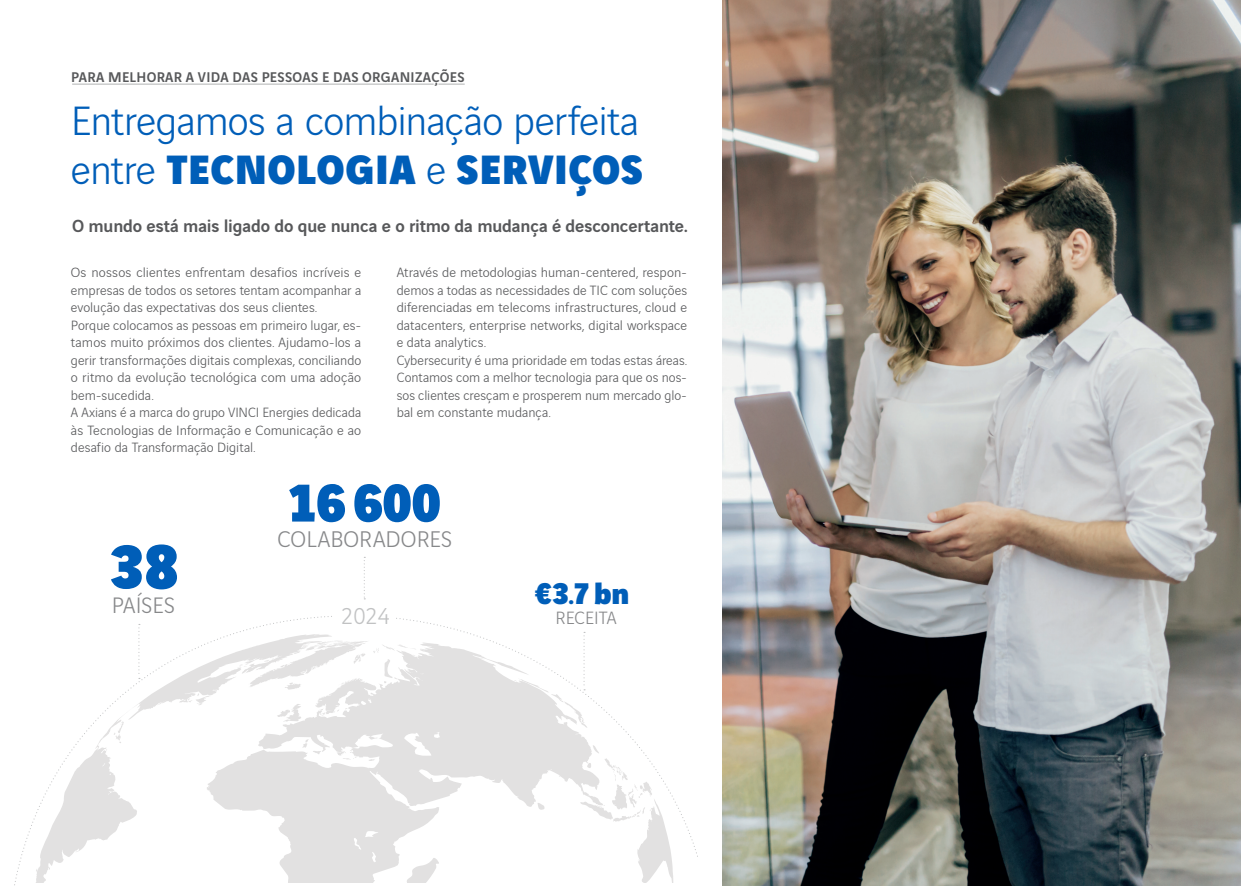
<style>
.page{position:relative;width:1241px;height:886px;background:#fff}
.page>*{position:absolute;margin:0;border:0;box-sizing:border-box;transform-origin:0 0}
.t1{font:900 65.5px "Vinci Sans";color:#005eb8}
.t2{font:900 56.88px "Vinci Sans";color:#005eb8}
.t3{font:300 43.75px/48.8px "Vinci Sans";letter-spacing:-.015em;color:#005eb8}
.t4{font:900 32px "Vinci Sans";color:#005eb8}
.t5{font:300 24.5px "Vinci Sans";color:#c1c2c3}
.t6{font:300 24.25px "Vinci Sans";letter-spacing:.005em;color:#87888a}
.t7{font:300 23.88px "Vinci Sans";letter-spacing:.005em;color:#87888a}
.t8{font:300 19px "Vinci Sans";letter-spacing:-.005em;color:#87888a}
.t9{font:500 18.75px "Vinci Sans";letter-spacing:-.01em;color:#57585a}
.t10{font:500 15px "Vinci Sans";letter-spacing:.02em;color:#57585a}
.t11{font:300 14.38px/17.5px "Vinci Sans";color:#57585a;text-align:justify}
.s1{font-weight:900}
.s2{font-size:19.5px}
</style>
<div class="page">
<svg style="left:352px;top:618px;width:345px;height:265px"></svg>
<svg style="left:14px;top:616px;width:336px;height:270px"></svg>
<img style="left:722px;top:0;width:518px;height:886px">
<div style="left:334px;top:601px;width:61px;height:29px;background:#fff"></div>
<svg style="left:364px;top:557px;width:1px;height:42px"></svg>
<svg style="left:118px;top:624px;width:469px;height:109px"></svg>
<hr style="left:72px;top:84px;width:361px;height:1px;background:#b1b3b4">
<svg style="left:438px;top:84px;width:26px;height:1px"></svg>
<p class="t10" style="left:71px;top:66px;width:395px">PARA MELHORAR A VIDA DAS PESSOAS E DAS ORGANIZAÇÕES</p>
<p class="t3" style="left:71px;top:93px;width:573px">Entregamos a combinação perfeita entre <span class="s1">TECNOLOGIA</span> e <span class="s1">SERVIÇOS</span></p>
<p class="t9" style="left:72px;top:212px;width:617px">O mundo está mais ligado do que nunca e o ritmo da mudança é desconcertante.</p>
<p class="t11" style="left:71px;top:262px;width:292px">Os nossos clientes enfrentam desafios incríveis e empresas de todos os setores tentam acompanhar a evolução das expectativas dos seus clientes.</p>
<p class="t11" style="left:71px;top:315px;width:292px">Porque colocamos as pessoas em primeiro lugar, es&shy;tamos muito próximos dos clientes. Ajudamo-los a gerir transformações digitais complexas, conciliando o ritmo da evolução tecnológica com uma adoção bem-sucedida.</p>
<p class="t11" style="left:71px;top:402px;width:292px">A Axians é a marca do grupo VINCI Energies dedicada às Tecnologias de Informação e Comunicação e ao desafio da Transformação Digital.</p>
<p class="t11" style="left:396px;top:262px;width:292px">Através de metodologias human-centered, respon&shy;demos a todas as necessidades de TIC com soluções diferenciadas em telecoms infrastructures, cloud e datacenters, enterprise networks, digital workspace e data analytics.</p>
<p class="t11" style="left:396px;top:350px;width:292px">Cybersecurity é uma prioridade em todas estas áreas.</p>
<p class="t11" style="left:396px;top:367px;width:292px">Contamos com a melhor tecnologia para que os nos&shy;sos clientes cresçam e prosperem num mercado glo&shy;bal em constante mudança.</p>
<p class="t1" style="left:111px;top:512px;width:69px">38</p>
<p class="t7" style="left:112px;top:588px;width:65px">PAÍSES</p>
<p class="t2" style="left:288px;top:455px;width:154px">16 600</p>
<p class="t6" style="left:277px;top:521px;width:176px">COLABORADORES</p>
<p class="t5" style="left:341px;top:598px;width:51px">2024</p>
<p class="t4" style="left:535px;top:567px;width:95px">€3<span class="s2">.</span>7bn</p>
<p class="t8" style="left:555px;top:604px;width:62px">RECEITA</p>
</div>
